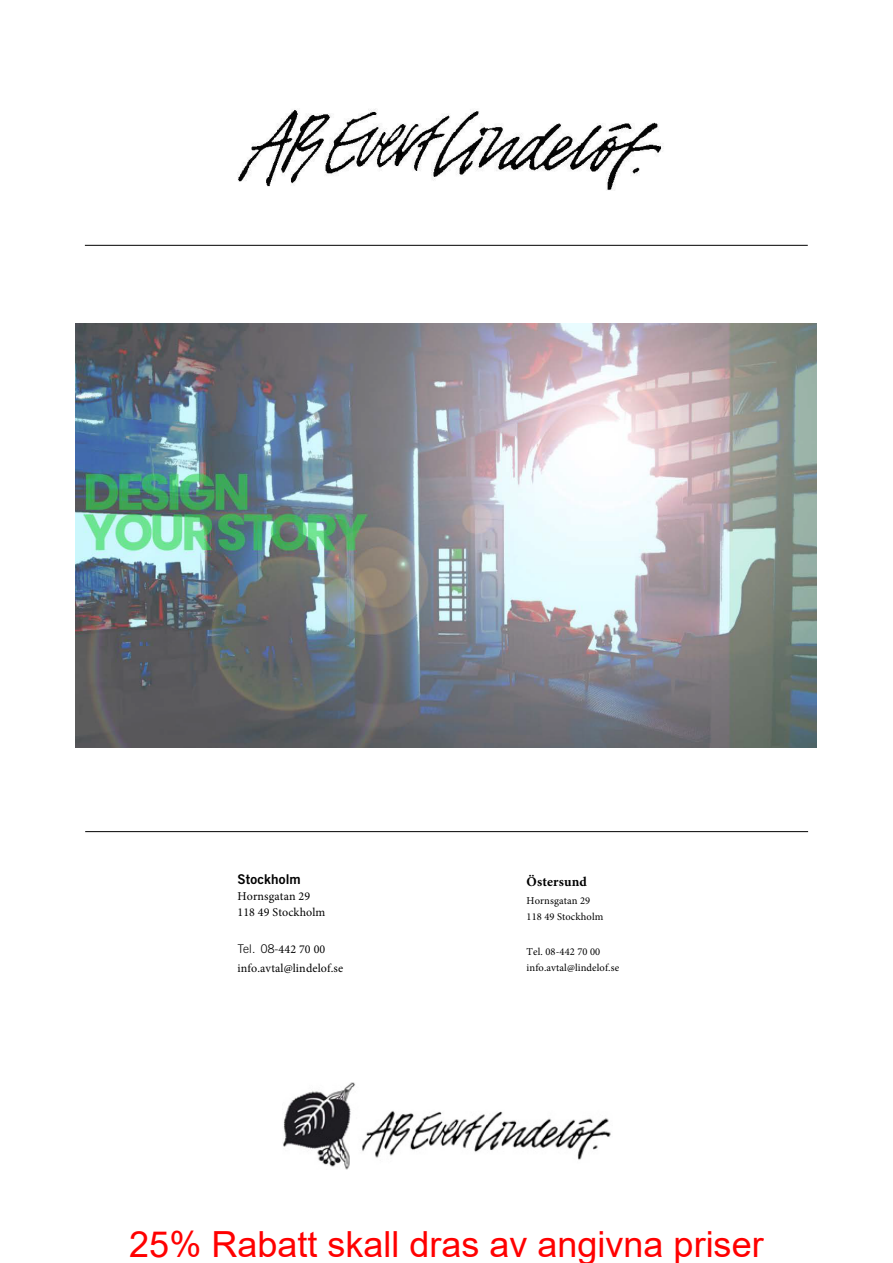
<style>
.page{position:relative;width:893px;height:1263px;background:#fff}
.page>*{position:absolute;margin:0;border:0;box-sizing:border-box;transform-origin:0 0}
.t1{font:36px "Arial";color:#f00}
.t2{font:700 13.5px "Minion Pro";letter-spacing:.01em;color:#000}
.t3{font:13.5px "Trade Gothic LT Std Bd 2";letter-spacing:.01em;color:#000}
.t4{font:12px/16.5px "Minion Pro";letter-spacing:.01em;color:#000}
.t5{font:300 12px "Trade Gothic LT Std";color:#000}
.t6{font:10.5px/16.6px "Minion Pro";letter-spacing:.01em;color:#000}
.s1{font-family:"Minion Pro";font-weight:400}
</style>
<div class="page">
<hr style="left:85px;top:831px;width:723px;height:1px;background:#000">
<hr style="left:85px;top:245px;width:723px;height:1px;background:#000">
<img style="left:238px;top:109px;width:426px;height:82px">
<img style="left:283px;top:1082px;width:328px;height:87px">
<img style="left:75px;top:324px;width:742px;height:424px">
<p class="t3" style="left:237px;top:871px;width:65px">Stockholm</p>
<p class="t4" style="left:237px;top:888px;width:89px">Hornsgatan 29<br>118 49 Stockholm</p>
<p class="t5" style="left:237px;top:941px;width:89px">Tel. 08-<span class="s1">442 70 00</span></p>
<p class="t4" style="left:237px;top:960px;width:107px">info.avtal@lindelof.se</p>
<p class="t2" style="left:527px;top:872px;width:62px">Östersund</p>
<p class="t6" style="left:527px;top:892px;width:78px">Hornsgatan 29<br>118 49 Stockholm</p>
<p class="t6" style="left:527px;top:943px;width:94px">Tel. 08-442 70 00 info.avtal@lindelof.se</p>
<h1 class="t1" style="left:129px;top:1219px;width:636px">25% Rabatt skall dras av angivna priser</h1>
</div>
